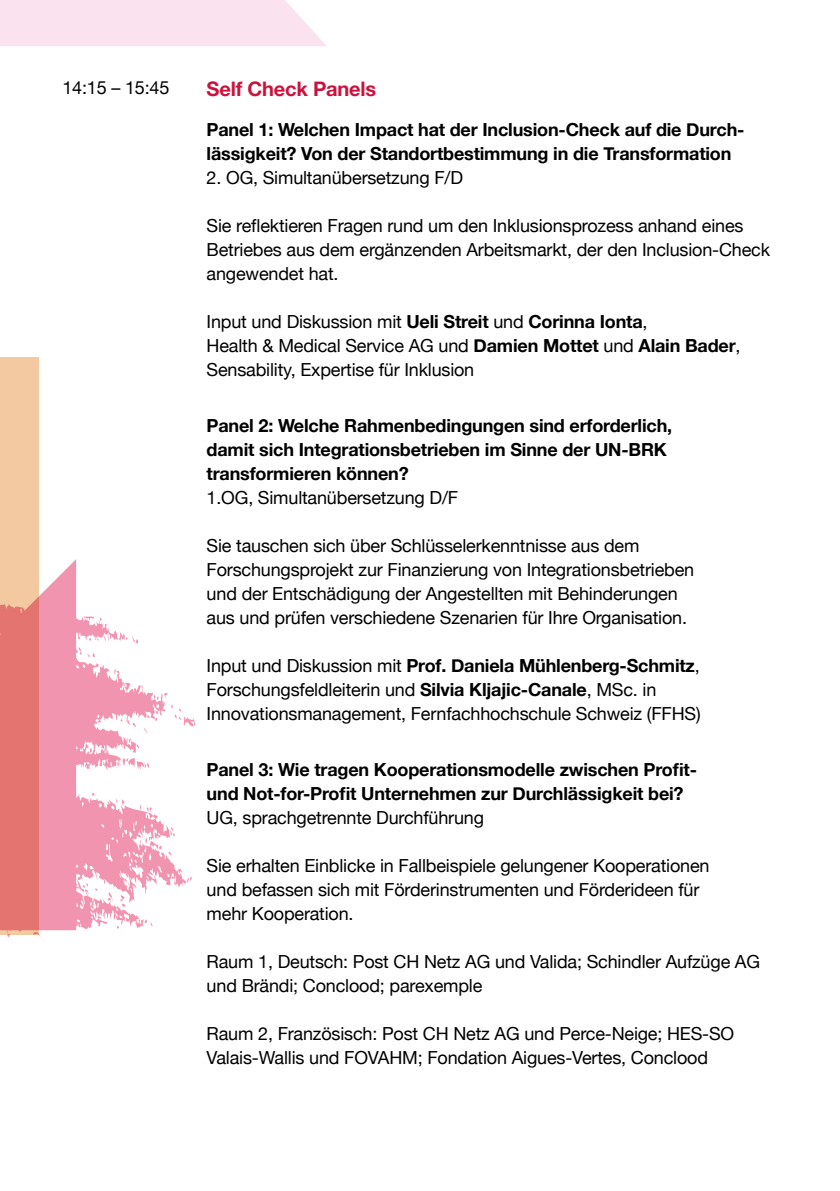
<style>
.page{position:relative;width:840px;height:1191px;background:#fff}
.page>*{position:absolute;margin:0;border:0;box-sizing:border-box;transform-origin:0 0}
.t1{font:700 20px "Helvetica Neue";letter-spacing:-.01em;color:#cb123f}
.t2{font:18px/24px "Helvetica Neue";letter-spacing:-.01em;color:#000}
.t3{font:700 18px/24px "Helvetica Neue";letter-spacing:-.01em;color:#000}
.s1{font-weight:700}
</style>
<div class="page">
<div style="left:0;top:0;width:326px;height:46px;background:#fbe2ef"></div>
<div style="left:0;top:357px;width:38px;height:577px;background:#f2c9a1"></div>
<svg style="left:186px;top:717px;width:9px;height:10px"></svg>
<svg style="left:0;top:559px;width:186px;height:377px"></svg>
<svg style="left:118px;top:632px;width:20px;height:12px"></svg>
<svg style="left:78px;top:635px;width:17px;height:24px"></svg>
<svg style="left:187px;top:876px;width:5px;height:7px"></svg>
<svg style="left:123px;top:757px;width:26px;height:13px"></svg>
<svg style="left:159px;top:843px;width:2px;height:7px"></svg>
<svg style="left:116px;top:798px;width:9px;height:7px"></svg>
<svg style="left:145px;top:918px;width:8px;height:8px"></svg>
<svg style="left:120px;top:893px;width:6px;height:16px"></svg>
<svg style="left:107px;top:889px;width:6px;height:12px"></svg>
<svg style="left:77px;top:879px;width:11px;height:14px"></svg>
<svg style="left:33px;top:930px;width:8px;height:7px"></svg>
<svg style="left:7px;top:931px;width:3px;height:7px"></svg>
<p class="t2" style="left:62px;top:76px;width:108px">14:15 – 15:45</p>
<p class="t1" style="left:206px;top:73px;width:171px">Self Check Panels</p>
<p class="t3" style="left:206px;top:118px;width:539px">Panel 1: Welchen Impact hat der Inclusion-Check auf die Durch&shy;lässigkeit? Von der Standortbestimmung in die Transformation</p>
<p class="t2" style="left:206px;top:167px;width:258px">2. OG, Simultanübersetzung F/D</p>
<p class="t2" style="left:206px;top:215px;width:564px">Sie reflektieren Fragen rund um den Inklusionsprozess anhand eines<br>Betriebes aus dem ergänzenden Arbeitsmarkt, der den Inclusion-Check angewendet hat.</p>
<p class="t2" style="left:206px;top:311px;width:535px">Input und Diskussion mit <span class="s1">Ueli Streit</span> und <span class="s1">Corinna Ionta</span>,<br>Health &amp; Medical Service AG und <span class="s1">Damien Mottet</span> und <span class="s1">Alain Bader</span>,<br>Sensability, Expertise für Inklusion</p>
<p class="t3" style="left:206px;top:414px;width:467px">Panel 2: Welche Rahmenbedingungen sind erforderlich, damit sich Integrationsbetrieben im Sinne der UN-BRK transformieren können?</p>
<p class="t2" style="left:206px;top:487px;width:253px">1.OG, Simultanübersetzung D/F</p>
<p class="t2" style="left:206px;top:535px;width:489px">Sie tauschen sich über Schlüsselerkenntnisse aus dem Forschungsprojekt zur Finanzierung von Integrationsbetrieben und der Entschädigung der Angestellten mit Behinderungen aus und prüfen verschiedene Szenarien für Ihre Organisation.</p>
<p class="t2" style="left:206px;top:655px;width:495px">Input und Diskussion mit <span class="s1">Prof. Daniela Mühlenberg-Schmitz</span>,<br>Forschungsfeldleiterin und <span class="s1">Silvia Kljajic-Canale</span>, MSc. in<br>Innovationsmanagement, Fernfachhochschule Schweiz (FFHS)</p>
<p class="t3" style="left:206px;top:758px;width:491px">Panel 3: Wie tragen Kooperationsmodelle zwischen Profit&shy;und Not-for-Profit Unternehmen zur Durchlässigkeit bei?</p>
<p class="t2" style="left:206px;top:807px;width:279px">UG, sprachgetrennte Durchführung</p>
<p class="t2" style="left:206px;top:855px;width:504px">Sie erhalten Einblicke in Fallbeispiele gelungener Kooperationen und befassen sich mit Förderinstrumenten und Förderideen für mehr Kooperation.</p>
<p class="t2" style="left:206px;top:951px;width:554px">Raum 1, Deutsch: Post CH Netz AG und Valida; Schindler Aufzüge AG und Brändi; Conclood; parexemple</p>
<p class="t2" style="left:206px;top:1023px;width:529px">Raum 2, Französisch: Post CH Netz AG und Perce-Neige; HES-SO<br>Valais-Wallis und FOVAHM; Fondation Aigues-Vertes, Conclood</p>
</div>
